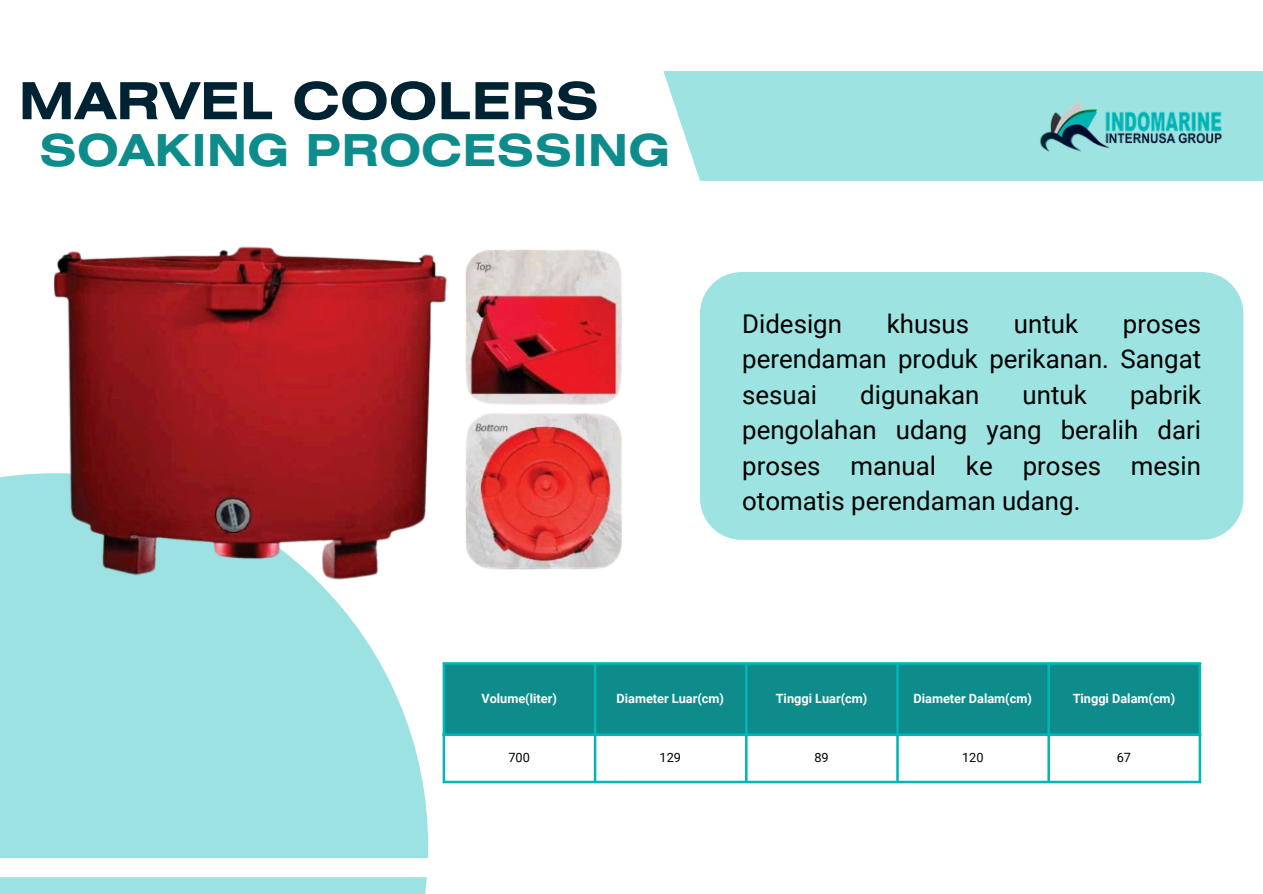
<style>
.page{position:relative;width:1263px;height:894px;background:#fff}
.page>*{position:absolute;margin:0;border:0;box-sizing:border-box;transform-origin:0 0}
.t1{font:700 51px "Helios Ext";color:#002334}
.t2{font:700 43.95px "Helios Ext";color:#0e8c8b}
.t3{font:25.8px/35.4px "Roboto";color:#000;text-align:justify}
.t4{font:700 12.75px "Roboto";color:#fff}
.t5{font:12.75px "Roboto";color:#000}
</style>
<div class="page">
<svg style="left:0;top:474px;width:428px;height:419px;background:#a3e4e4"></svg>
<div style="left:0;top:857px;width:1263px;height:19px;background:#fff"></div>
<div style="left:445px;top:664px;width:754px;height:69px;background:#0e8c8b"></div>
<svg style="left:445px;top:735px;width:754px;height:45px"></svg>
<hr style="left:443px;top:664px;width:2px;height:116px;background:#01b6b5">
<hr style="left:594px;top:664px;width:2px;height:116px;background:#01b6b5">
<hr style="left:745px;top:664px;width:3px;height:116px;background:#01b6b5">
<hr style="left:896px;top:664px;width:3px;height:116px;background:#01b6b5">
<hr style="left:1047px;top:664px;width:3px;height:116px;background:#01b6b5">
<hr style="left:1199px;top:664px;width:2px;height:116px;background:#01b6b5">
<hr style="left:443px;top:662px;width:758px;height:2px;background:#01b6b5">
<hr style="left:443px;top:733px;width:758px;height:2px;background:#01b6b5">
<hr style="left:443px;top:780px;width:758px;height:3px;background:#01b6b5">
<div style="left:700px;top:272px;width:543px;height:267px;background:#9ce3e2"></div>
<img style="left:30px;top:246px;width:592px;height:340px">
<div style="left:663px;top:71px;width:600px;height:110px;background:#9ce3e2"></div>
<img style="left:1040px;top:100px;width:182px;height:52px">
<p class="t1" style="left:18px;top:82px;width:582px">MARVEL COOLERS</p>
<p class="t2" style="left:39px;top:134px;width:633px">SOAKING PROCESSING</p>
<p class="t3" style="left:742px;top:306px;width:101px">Didesign</p>
<p class="t3" style="left:887px;top:306px;width:84px">khusus</p>
<p class="t3" style="left:1014px;top:306px;width:66px">untuk</p>
<p class="t3" style="left:742px;top:306px;width:460px;text-indent:381px">proses perendaman produk perikanan. Sangat sesuai</p>
<p class="t3" style="left:742px;top:377px;width:460px;text-indent:388px">pabrik pengolahan udang yang beralih dari proses manual ke proses mesin otomatis perendaman udang.</p>
<p class="t3" style="left:860px;top:377px;width:121px">digunakan</p>
<p class="t3" style="left:1023px;top:377px;width:66px">untuk</p>
<p class="t4" style="left:481px;top:690px;width:77px">Volume(liter)</p>
<h1 class="t4" style="left:617px;top:690px;width:109px">Diameter Luar(cm)</h1>
<h2 class="t4" style="left:776px;top:690px;width:93px">Tinggi Luar(cm)</h2>
<p class="t4" style="left:913px;top:690px;width:120px">Diameter Dalam(cm)</p>
<p class="t4" style="left:1073px;top:690px;width:104px">Tinggi Dalam(cm)</p>
<p class="t5" style="left:508px;top:750px;width:23px">700</p>
<p class="t5" style="left:660px;top:750px;width:23px">129</p>
<p class="t5" style="left:814px;top:750px;width:16px">89</p>
<p class="t5" style="left:962px;top:750px;width:23px">120</p>
<p class="t5" style="left:1117px;top:750px;width:16px">67</p>
</div>
